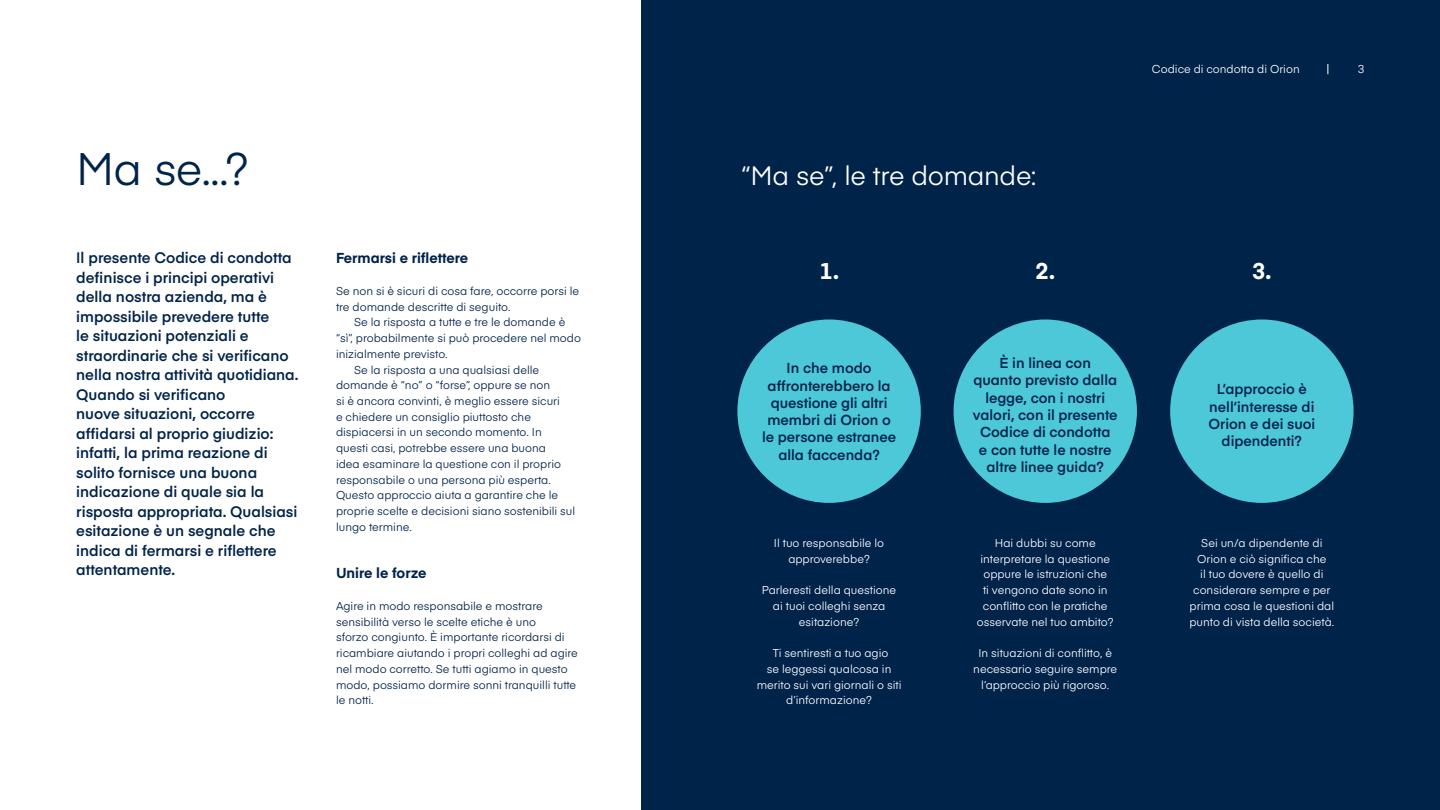
<style>
.page{position:relative;width:1440px;height:810px;background:#fff}
.page>*{position:absolute;margin:0;border:0;box-sizing:border-box;transform-origin:0 0}
.t1{font:45px "Eina 03";color:#00234a}
.t2{font:26.25px "Eina 03";letter-spacing:-.01em;color:#fff}
.t3{font:700 22.5px "Eina 03";color:#fff}
.t4{font:600 15px/19.5px "Eina 03";color:#00234a}
.t5{font:600 14.25px/17.2px "Eina 03";color:#00234a;text-align:center}
.t6{font:700 14.25px "Eina 03";color:#00234a}
.t7{font:11.25px/15.8px "Eina 03";color:#00234a}
.t8{font:11.25px/15.8px "Eina 03";color:#fff;text-align:center}
</style>
<div class="page">
<div style="left:641px;top:0;width:799px;height:810px;background:#00234a"></div>
<div style="left:737px;top:319px;width:184px;height:184px;background:#4cc8d9;border-radius:50%"></div>
<div style="left:954px;top:319px;width:183px;height:184px;background:#4cc8d9;border-radius:50%"></div>
<div style="left:1170px;top:319px;width:184px;height:184px;background:#4cc8d9;border-radius:50%"></div>
<h1 class="t1" style="left:76px;top:135px;width:174px">Ma se...?</h1>
<p class="t4" style="left:76px;top:247px;width:224px">Il presente Codice di condotta definisce i principi operativi della nostra azienda, ma è impossibile prevedere tutte<br>le situazioni potenziali e straordinarie che si verificano nella nostra attività quotidiana.<br>Quando si verificano<br>nuove situazioni, occorre affidarsi al proprio giudizio: infatti, la prima reazione di solito fornisce una buona indicazione di quale sia la risposta appropriata. Qualsiasi esitazione è un segnale che indica di fermarsi e riflettere attentamente.</p>
<p class="t6" style="left:336px;top:248px;width:134px">Fermarsi e riflettere</p>
<p class="t7" style="left:336px;top:282px;width:245px">Se non si è sicuri di cosa fare, occorre porsi le tre domande descritte di seguito.</p>
<p class="t7" style="left:354px;top:314px;width:213px">Se la risposta a tutte e tre le domande è</p>
<p class="t7" style="left:336px;top:329px;width:247px">“sì”, probabilmente si può procedere nel modo</p>
<p class="t7" style="left:336px;top:345px;width:113px">inizialmente previsto.</p>
<p class="t7" style="left:354px;top:361px;width:187px">Se la risposta a una qualsiasi delle</p>
<p class="t7" style="left:336px;top:377px;width:216px">domande è “no” o “forse”, oppure se non</p>
<p class="t7" style="left:336px;top:392px;width:226px">si è ancora convinti, è meglio essere sicuri</p>
<p class="t7" style="left:336px;top:408px;width:197px">e chiedere un consiglio piuttosto che</p>
<p class="t7" style="left:336px;top:424px;width:207px">dispiacersi in un secondo momento. In</p>
<p class="t7" style="left:336px;top:440px;width:212px">questi casi, potrebbe essere una buona</p>
<p class="t7" style="left:336px;top:455px;width:227px">idea esaminare la questione con il proprio</p>
<p class="t7" style="left:336px;top:471px;width:216px">responsabile o una persona più esperta.</p>
<p class="t7" style="left:336px;top:487px;width:224px">Questo approccio aiuta a garantire che le</p>
<p class="t7" style="left:336px;top:503px;width:241px">proprie scelte e decisioni siano sostenibili sul</p>
<p class="t7" style="left:336px;top:518px;width:77px">lungo termine.</p>
<p class="t6" style="left:336px;top:563px;width:92px">Unire le forze</p>
<p class="t7" style="left:336px;top:597px;width:243px">Agire in modo responsabile e mostrare sensibilità verso le scelte etiche è uno<br>sforzo congiunto. È importante ricordarsi di ricambiare aiutando i propri colleghi ad agire nel modo corretto. Se tutti agiamo in questo modo, possiamo dormire sonni tranquilli tutte le notti.</p>
<h2 class="t2" style="left:741px;top:156px;width:297px">“Ma se”, le tre domande:</h2>
<p class="t8" style="left:1152px;top:61px;width:149px">Codice di condotta di Orion</p>
<p class="t8" style="left:1358px;top:61px;width:8px">3</p>
<h3 class="t3" style="left:819px;top:254px;width:21px">1.</h3>
<h3 class="t3" style="left:1035px;top:254px;width:21px">2.</h3>
<h3 class="t3" style="left:1252px;top:254px;width:21px">3.</h3>
<p class="t5" style="left:762px;top:359px;width:136px">In che modo affronterebbero la questione gli altri membri di Orion o le persone estranee alla faccenda?</p>
<p class="t5" style="left:973px;top:354px;width:146px">È in linea con<br>quanto previsto dalla legge, con i nostri valori, con il presente<br>Codice di condotta<br>e con tutte le nostre altre linee guida?</p>
<p class="t8" style="left:774px;top:534px;width:112px">Il tuo responsabile lo approverebbe?</p>
<p class="t8" style="left:762px;top:581px;width:136px">Parleresti della questione ai tuoi colleghi senza esitazione?</p>
<p class="t8" style="left:757px;top:644px;width:146px">Ti sentiresti a tuo agio<br>se leggessi qualcosa in merito sui vari giornali o siti d’informazione?</p>
<p class="t8" style="left:977px;top:534px;width:138px">Hai dubbi su come interpretare la questione oppure le istruzioni che<br>ti vengono date sono in conflitto con le pratiche osservate nel tuo ambito?</p>
<p class="t8" style="left:973px;top:644px;width:145px">In situazioni di conflitto, è necessario seguire sempre l’approccio più rigoroso.</p>
<p class="t5" style="left:1208px;top:380px;width:108px">L’approccio è nell’interesse di<br>Orion e dei suoi dipendenti?</p>
<p class="t8" style="left:1189px;top:534px;width:146px">Sei un/a dipendente di<br>Orion e ciò significa che<br>il tuo dovere è quello di considerare sempre e per prima cosa le questioni dal punto di vista della società.</p>
</div>
